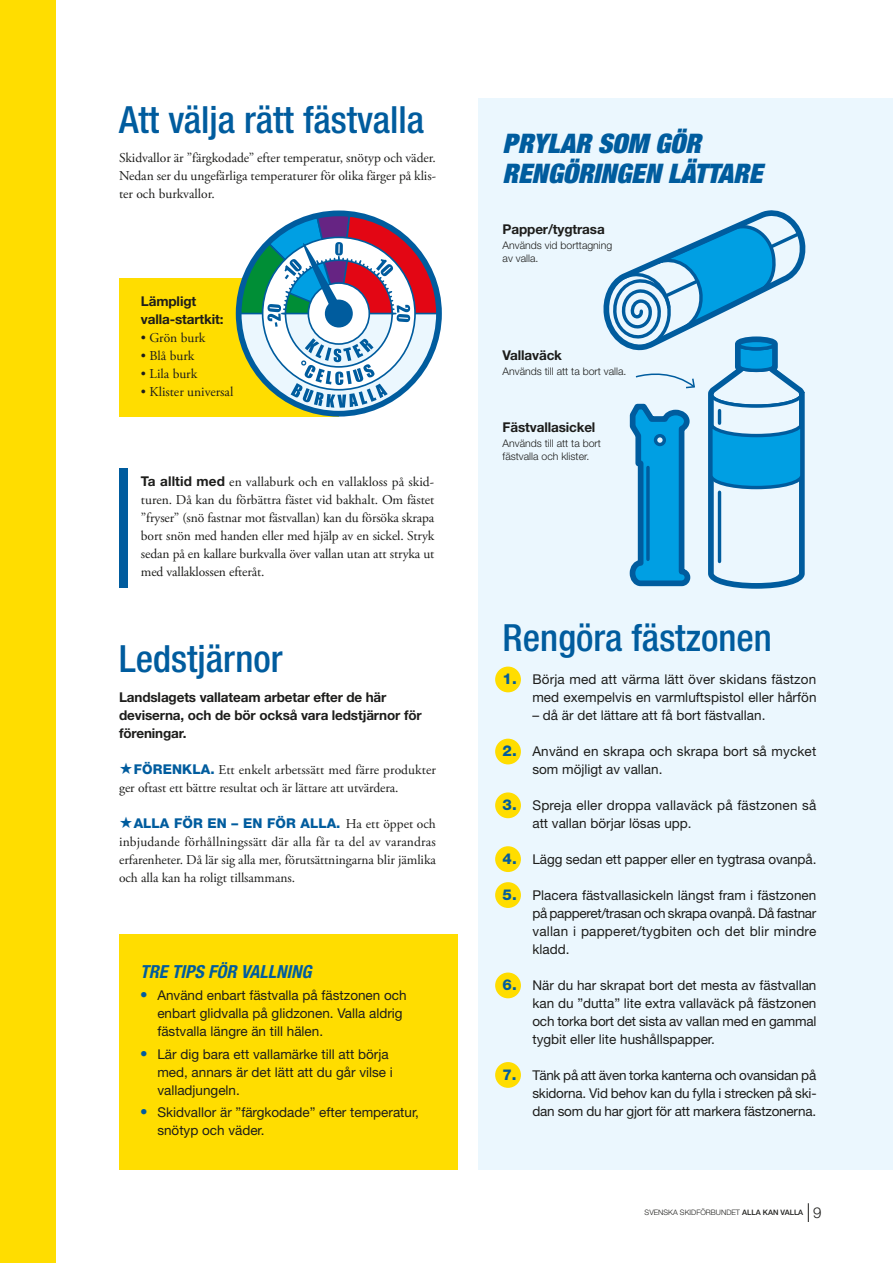
<style>
.page{position:relative;width:893px;height:1263px;background:#fff}
.page>*{position:absolute;margin:0;border:0;box-sizing:border-box;transform-origin:0 0}
.t1{font:500 condensed 37.5px "Helvetica Neue LT Std";color:#005c9e}
.t2{font:italic 900 condensed 27px/30px "Helvetica Neue LT Std";color:#005c9e}
.t3{font:italic 700 condensed 18px "Helvetica Neue LT Std";color:#005c9e}
.t4{font:13.5px/18px "Helvetica Neue LT Std";color:#1d1d1b}
.t5{font:13.5px/18px "Adobe Garamond Pro";letter-spacing:-.005em;color:#1d1d1b;text-align:justify}
.t6{font:700 13.5px/18px "Helvetica Neue LT Std";letter-spacing:-.01em;color:#1d1d1b}
.t7{font:800 13.5px "Helvetica Neue LT Std";letter-spacing:.005em;color:#005c9e}
.t8{font:300 10.5px/12.8px "Helvetica Neue LT Std";color:#1d1d1b}
.t9{font:300 7.5px "Helvetica Neue LT Std";color:#1d1d1b}
.s1{font-family:"Helvetica Neue LT Std";font-weight:700}
.s2{color:#005c9e}
.s3{font-family:"Helvetica Neue LT Std";font-weight:800;color:#005c9e}
.s4{font-family:"Adobe Garamond Pro";font-weight:400;color:#1d1d1b}
.s5{font-weight:800;font-size:15px;color:#005c9e}
.s6{font-weight:500}
.s7{font-size:15px}
</style>
<div class="page">
<svg style="left:808px;top:1203px;width:1px;height:19px"></svg>
<div style="left:478px;top:98px;width:415px;height:1071px;background:#ebf7fe"></div>
<svg style="left:603px;top:210px;width:203px;height:379px"></svg>
<div style="left:119px;top:934px;width:338px;height:235px;background:#fd0"></div>
<div style="left:0;top:0;width:55px;height:1263px;background:#fd0"></div>
<div style="left:119px;top:278px;width:220px;height:138px;background:#fd0"></div>
<div style="left:119px;top:469px;width:9px;height:119px;background:#005c9e"></div>
<div style="left:495px;top:1062px;width:26px;height:26px;background:#fd0;border-radius:50%"></div>
<div style="left:495px;top:972px;width:26px;height:26px;background:#fd0;border-radius:50%"></div>
<div style="left:495px;top:882px;width:26px;height:26px;background:#fd0;border-radius:50%"></div>
<div style="left:495px;top:846px;width:26px;height:26px;background:#fd0;border-radius:50%"></div>
<div style="left:495px;top:792px;width:26px;height:26px;background:#fd0;border-radius:50%"></div>
<div style="left:495px;top:739px;width:26px;height:25px;background:#fd0;border-radius:50%"></div>
<div style="left:495px;top:666px;width:26px;height:26px;background:#fd0;border-radius:50%"></div>
<svg style="left:236px;top:210px;width:206px;height:207px"></svg>
<h1 class="t1" style="left:119px;top:97px;width:307px">Att välja rätt fästvalla</h1>
<p class="t5" style="left:119px;top:149px;width:318px">Skidvallor är ”färgkodade” efter temperatur, snötyp och väder.<br>Nedan ser du ungefärliga temperaturer för olika färger på klis&shy;ter och burkvallor.</p>
<p class="t6" style="left:141px;top:292px;width:84px">Lämpligt valla-startkit:</p>
<p class="t5" style="left:141px;top:329px;width:66px">• Grön burk</p>
<p class="t5" style="left:141px;top:347px;width:55px">• Blå burk</p>
<p class="t5" style="left:141px;top:365px;width:58px">• Lila burk</p>
<p class="t5" style="left:141px;top:383px;width:94px">• Klister universal</p>
<p class="t5" style="left:141px;top:473px;width:295px"><span class="s1">Ta alltid med</span> en vallaburk och en vallakloss på skid&shy;turen. Då kan du förbättra fästet vid bakhalt. Om fästet ”fryser” (snö fastnar mot fästvallan) kan du försöka skrapa bort snön med handen eller med hjälp av en sickel. Stryk sedan på en kallare burkvalla över vallan utan att stryka ut med vallaklossen efteråt.</p>
<h1 class="t1" style="left:119px;top:636px;width:165px">Ledstjärnor</h1>
<p class="t6" style="left:119px;top:688px;width:304px">Landslagets vallateam arbetar efter de här deviserna, och de bör också vara ledstjärnor för föreningar.</p>
<p class="t5" style="left:119px;top:761px;width:318px"><span class="s2">★</span><span class="s3">FÖRENKLA.</span> Ett enkelt arbetssätt med färre produkter ger oftast ett bättre resultat och är lättare att utvärdera.</p>
<p class="t7" style="left:119px;top:815px;width:318px">★ALLA FÖR EN – EN FÖR ALLA. <span class="s4">Ha ett öppet och</span></p>
<p class="t5" style="left:119px;top:833px;width:318px">inbjudande förhållningssätt där alla får ta del av varandras erfarenheter. Då lär sig alla mer, förutsättningarna blir jämlika och alla kan ha roligt tillsammans.</p>
<h3 class="t3" style="left:140px;top:961px;width:173px">TRE TIPS FÖR VALLNING</h3>
<p class="t4" style="left:157px;top:986px;width:251px;text-indent:-17px"><span class="s5">•</span> Använd enbart fästvalla på fästzonen och enbart glidvalla på glidzonen. Valla aldrig fästvalla längre än till hälen.</p>
<p class="t4" style="left:157px;top:1045px;width:237px;text-indent:-17px"><span class="s5">•</span> Lär dig bara ett vallamärke till att börja med, annars är det lätt att du går vilse i valladjungeln.</p>
<p class="t4" style="left:157px;top:1103px;width:263px;text-indent:-17px"><span class="s5">•</span> Skidvallor är ”färgkodade” efter temperatur, snötyp och väder.</p>
<h2 class="t2" style="left:503px;top:128px;width:261px">PRYLAR SOM GÖR<br>RENGÖRINGEN LÄTTARE</h2>
<p class="t6" style="left:503px;top:220px;width:104px">Papper/tygtrasa</p>
<p class="t8" style="left:503px;top:239px;width:111px">Används vid borttagning av valla.</p>
<p class="t6" style="left:503px;top:346px;width:61px">Vallaväck</p>
<p class="t8" style="left:503px;top:365px;width:125px">Används till att ta bort valla.</p>
<p class="t6" style="left:503px;top:418px;width:94px">Fästvallasickel</p>
<p class="t8" style="left:503px;top:437px;width:100px">Används till att ta bort fästvalla och klister.</p>
<h1 class="t1" style="left:503px;top:615px;width:271px">Rengöra fästzonen</h1>
<p class="t4" style="left:503px;top:670px;width:315px;text-align:right"><span class="s5">1.</span> Börja med att värma lätt över skidans fästzon med exempelvis en varmluftspistol eller hårfön</p>
<p class="t4" style="left:532px;top:706px;width:235px">– då är det lättare att få bort fästvallan.</p>
<p class="t4" style="left:532px;top:742px;width:285px;text-indent:-30px"><span class="s5">2.</span> Använd en skrapa och skrapa bort så mycket som möjligt av vallan.</p>
<p class="t4" style="left:532px;top:796px;width:285px;text-indent:-30px"><span class="s5">3.</span> Spreja eller droppa vallaväck på fästzonen så att vallan börjar lösas upp.</p>
<p class="t4" style="left:503px;top:850px;width:315px"><span class="s5">4.</span> Lägg sedan ett papper eller en tygtrasa ovanpå.</p>
<p class="t4" style="left:532px;top:886px;width:285px;text-align:justify;text-indent:-30px"><span class="s5">5.</span> Placera fästvallasickeln längst fram i fästzonen på papperet/trasan och skrapa ovanpå. Då fastnar vallan i papperet/tygbiten och det blir mindre kladd.</p>
<p class="t4" style="left:532px;top:976px;width:286px;text-align:justify;text-indent:-30px"><span class="s5">6.</span> När du har skrapat bort det mesta av fästvallan kan du ”dutta” lite extra vallaväck på fästzonen och torka bort det sista av vallan med en gammal tygbit eller lite hushållspapper.</p>
<p class="t4" style="left:532px;top:1066px;width:286px;text-align:justify;text-indent:-30px"><span class="s5">7.</span> Tänk på att även torka kanterna och ovansidan på skidorna. Vid behov kan du fylla i strecken på ski&shy;dan som du har gjort för att markera fästzonerna.</p>
<p class="t9" style="left:645px;top:1208px;width:178px">SVENSKA SKIDFÖRBUNDET <span class="s6">ALLA KAN VALLA</span> <span class="s7">9</span></p>
</div>
